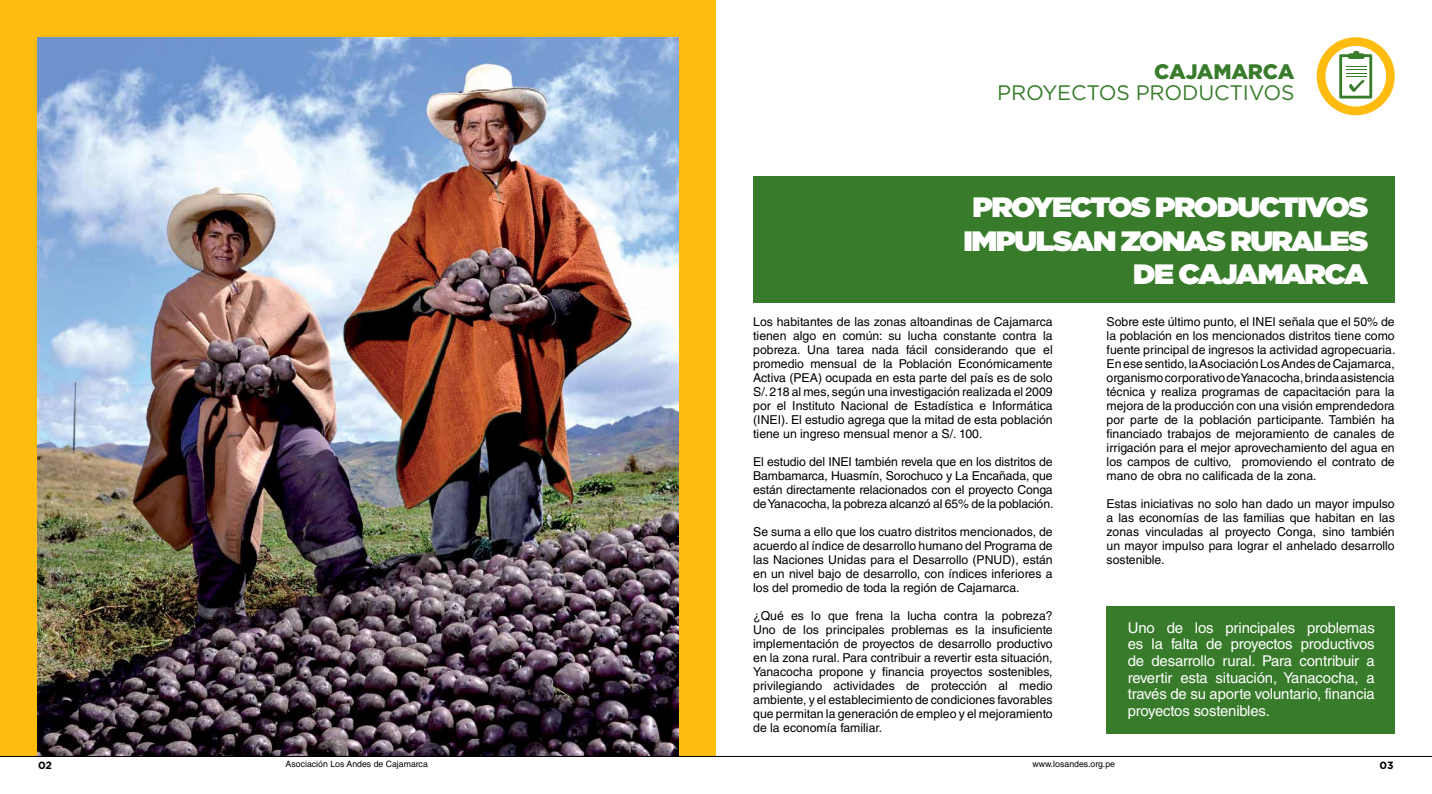
<style>
.page{position:relative;width:1432px;height:794px;background:#fff}
.page>*{position:absolute;margin:0;border:0;box-sizing:border-box;transform-origin:0 0}
.t1{font:900 28px/33.2px "Gotham";letter-spacing:-.05em;color:#fff;text-align:right;scale:1.07 1}
.t2{font:21px "Gotham";letter-spacing:-.01em;color:#387c2b}
.t3{font:900 21px "Gotham";letter-spacing:-.01em;color:#387c2b}
.t4{font:14.88px/16.6px "Helvetica LT Std";letter-spacing:-.01em;color:#fff;text-align:justify}
.t5{font:12.25px/14px "Helvetica LT Std";color:#000;text-align:justify}
.t6{font:700 10.5px "Gotham";color:#000}
.t7{font:8.75px "Helvetica LT Std";color:#000}
</style>
<div class="page">
<div style="left:753px;top:176px;width:641px;height:126px;background:#387c2b"></div>
<div style="left:0;top:0;width:716px;height:756px;background:#febc11"></div>
<img style="left:37px;top:37px;width:641px;height:719px">
<div style="left:1106px;top:606px;width:288px;height:127px;background:#387c2b"></div>
<hr style="left:0;top:756px;width:1431px;height:1px;background:#000">
<div style="left:1316px;top:37px;width:78px;height:78px;background:#febc11;border-radius:50%"></div>
<div style="left:1325px;top:46px;width:60px;height:60px;background:#fff;border-radius:50%"></div>
<svg style="left:1338px;top:51px;width:33px;height:47px"></svg>
<h2 class="t3" style="left:1154px;top:57px;width:142px">CAJAMARCA</h2>
<h2 class="t2" style="left:997px;top:79px;width:299px">PROYECTOS PRODUCTIVOS</h2>
<h1 class="t1" style="left:963px;top:190px;width:380px">PROYECTOS PRODUCTIVOS<br>IMPULSAN ZONAS RURALES<br>DE CAJAMARCA</h1>
<p class="t5" style="left:1106px;top:314px;width:290px">Sobre este último punto, el INEI señala que el 50% de la población en los mencionados distritos tiene como fuente principal de ingresos la actividad agropecuaria.<br>En ese sentido, la Asociación Los Andes de Cajamarca, organismo corporativo de Yanacocha, brinda asistencia técnica y realiza programas de capacitación para la mejora de la producción con una visión emprendedora por parte de la población participante. También ha financiado trabajos de mejoramiento de canales de irrigación para el mejor aprovechamiento del agua en los campos de cultivo, promoviendo el contrato de mano de obra no calificada de la zona.</p>
<p class="t5" style="left:1106px;top:496px;width:289px">Estas iniciativas no solo han dado un mayor impulso a las economías de las familias que habitan en las zonas vinculadas al proyecto Conga, sino también un mayor impulso para lograr el anhelado desarrollo sostenible.</p>
<p class="t5" style="left:753px;top:314px;width:301px">Los habitantes de las zonas altoandinas de Cajamarca tienen algo en común: su lucha constante contra la pobreza. Una tarea nada fácil considerando que el promedio mensual de la Población Económicamente Activa (PEA) ocupada en esta parte del país es de solo S/. 218 al mes, según una investigación realizada el 2009 por el Instituto Nacional de Estadística e Informática (INEI). El estudio agrega que la mitad de esta población tiene un ingreso mensual menor a S/. 100.</p>
<p class="t5" style="left:753px;top:454px;width:302px">El estudio del INEI también revela que en los distritos de Bambamarca, Huasmín, Sorochuco y La Encañada, que están directamente relacionados con el proyecto Conga de Yanacocha, la pobreza alcanzó al 65% de la población.</p>
<p class="t5" style="left:753px;top:524px;width:301px">Se suma a ello que los cuatro distritos mencionados, de acuerdo al índice de desarrollo humano del Programa de las Naciones Unidas para el Desarrollo (PNUD), están en un nivel bajo de desarrollo, con índices inferiores a los del promedio de toda la región de Cajamarca.</p>
<p class="t5" style="left:753px;top:608px;width:301px">¿Qué es lo que frena la lucha contra la pobreza?<br>Uno de los principales problemas es la insuficiente implementación de proyectos de desarrollo productivo en la zona rural. Para contribuir a revertir esta situación, Yanacocha propone y financia proyectos sostenibles, privilegiando actividades de protección al medio ambiente, y el establecimiento de condiciones favorables que permitan la generación de empleo y el mejoramiento de la economía familiar.</p>
<p class="t4" style="left:1127px;top:619px;width:248px">Uno de los principales problemas es la falta de proyectos productivos de desarrollo rural. Para contribuir a revertir esta situación, Yanacocha, a través de su aporte voluntario, financia proyectos sostenibles.</p>
<p class="t6" style="left:38px;top:758px;width:16px">02</p>
<p class="t7" style="left:285px;top:759px;width:144px">Asociación Los Andes de Cajamarca</p>
<p class="t7" style="left:1032px;top:759px;width:84px">www.losandes.org.pe</p>
<p class="t6" style="left:1379px;top:758px;width:16px">03</p>
</div>
